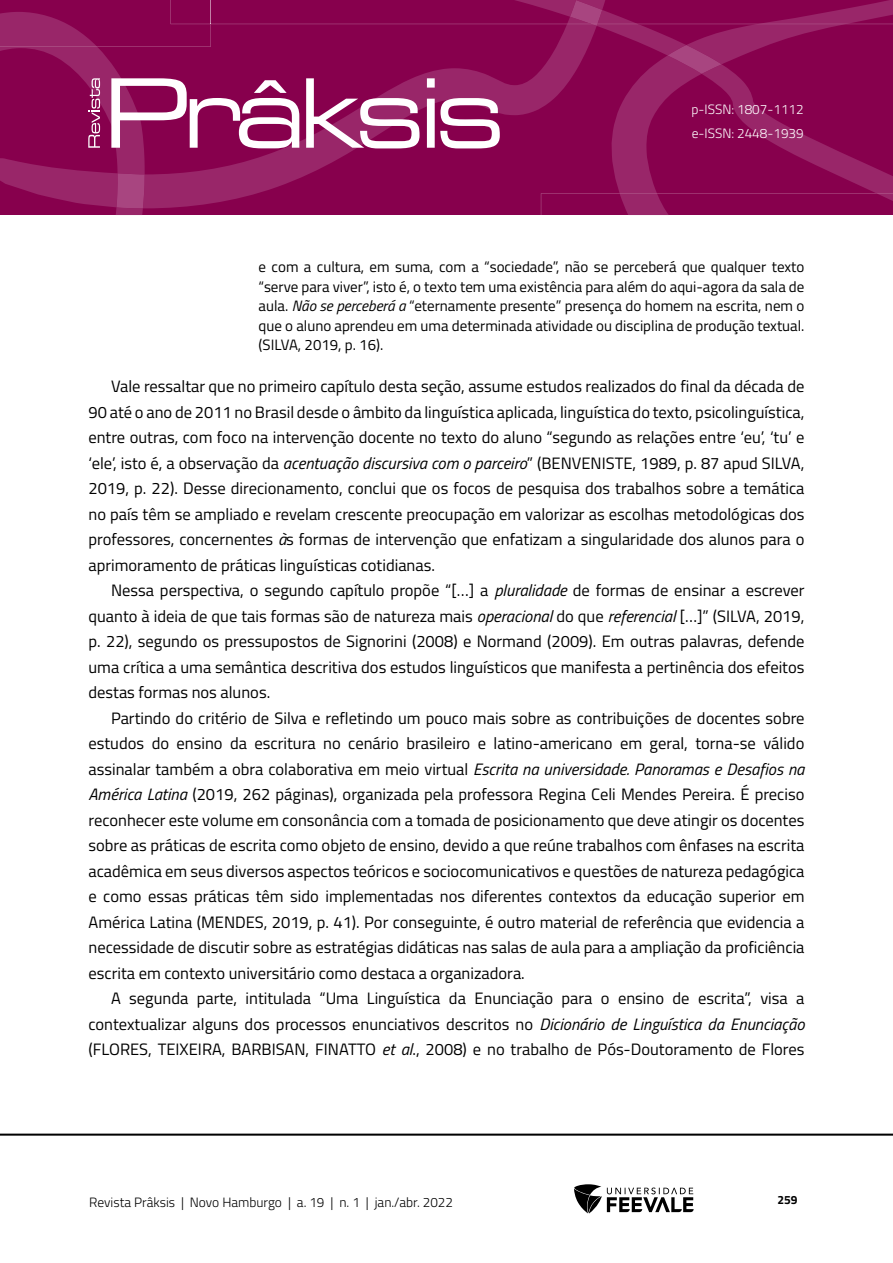
<style>
.page{position:relative;width:893px;height:1263px;background:#fff}
.page>*{position:absolute;margin:0;border:0;box-sizing:border-box;transform-origin:0 0}
.Corpo_de_texto{font:16.5px/25.5px "Titillium Web";color:#000;text-align:justify}
.Citação{font:15px/19.5px "Titillium Web";color:#000;text-align:justify}
.t1{font:300 13.5px "Titillium Web";color:#000}
.t2{font:300 13.5px/24px "Titillium Web";color:#fff}
.t3{font:700 12px "Titillium Web";color:#000}
.s1{font-style:italic}
</style>
<div class="page">
<hr style="left:0;top:1133px;width:893px;height:3px;background:#000">
<svg style="left:574px;top:1184px;width:120px;height:29px"></svg>
<svg style="left:0;top:0;width:893px;height:215px;background:#8f1259"></svg>
<p class="t2" style="left:691px;top:97px;width:114px">p-ISSN: 1807-1112 e-ISSN: 2448-1939</p>
<p class="Citação" style="left:259px;top:256px;width:547px">e com a cultura, em suma, com a “sociedade”, não se perceberá que qualquer texto “serve para viver”, isto é, o texto tem uma existência para além do aqui-agora da sala de aula. <span class="s1">Não se perceberá a</span> “eternamente presente” presença do homem na escrita, nem o que o aluno aprendeu em uma determinada atividade ou disciplina de produção textual. (SILVA, 2019, p. 16).</p>
<p class="Corpo_de_texto" style="left:88px;top:373px;width:718px;text-indent:22px">Vale ressaltar que no primeiro capítulo desta seção, assume estudos realizados do final da década de 90 até o ano de 2011 no Brasil desde o âmbito da linguística aplicada, linguística do texto, psicolinguística, entre outras, com foco na intervenção docente no texto do aluno “segundo as relações entre ‘eu’, ‘tu’ e ‘ele’, isto é, a observação da <span class="s1">acentuação discursiva com o parceiro</span>” (BENVENISTE, 1989, p. 87 apud SILVA, 2019, p. 22). Desse direcionamento, conclui que os focos de pesquisa dos trabalhos sobre a temática no país têm se ampliado e revelam crescente preocupação em valorizar as escolhas metodológicas dos professores, concernentes <span class="s1">à</span>s formas de intervenção que enfatizam a singularidade dos alunos para o aprimoramento de práticas linguísticas cotidianas.</p>
<p class="Corpo_de_texto" style="left:88px;top:577px;width:717px;text-indent:23px">Nessa perspectiva, o segundo capítulo propõe “[…] a <span class="s1">pluralidade</span> de formas de ensinar a escrever quanto à ideia de que tais formas são de natureza mais <span class="s1">operacional</span> do que <span class="s1">referencial</span> […]” (SILVA, 2019, p. 22), segundo os pressupostos de Signorini (2008) e Normand (2009). Em outras palavras, defende uma crítica a uma semântica descritiva dos estudos linguísticos que manifesta a pertinência dos efeitos destas formas nos alunos.</p>
<p class="Corpo_de_texto" style="left:88px;top:704px;width:718px;text-indent:22px">Partindo do critério de Silva e refletindo um pouco mais sobre as contribuições de docentes sobre estudos do ensino da escritura no cenário brasileiro e latino-americano em geral, torna-se válido assinalar também a obra colaborativa em meio virtual <span class="s1">Escrita na universidade. Panoramas e Desafios na América Latina</span> (2019, 262 páginas), organizada pela professora Regina Celi Mendes Pereira. É preciso reconhecer este volume em consonância com a tomada de posicionamento que deve atingir os docentes sobre as práticas de escrita como objeto de ensino, devido a que reúne trabalhos com ênfases na escrita acadêmica em seus diversos aspectos teóricos e sociocomunicativos e questões de natureza pedagógica e como essas práticas têm sido implementadas nos diferentes contextos da educação superior em América Latina (MENDES, 2019, p. 41). Por conseguinte, é outro material de referência que evidencia a necessidade de discutir sobre as estratégias didáticas nas salas de aula para a ampliação da proficiência escrita em contexto universitário como destaca a organizadora.</p>
<p class="Corpo_de_texto" style="left:88px;top:985px;width:717px;text-indent:22px">A segunda parte, intitulada “Uma Linguística da Enunciação para o ensino de escrita”, visa a contextualizar alguns dos processos enunciativos descritos no <span class="s1">Dicionário de Linguística da Enunciação </span>(FLORES, TEIXEIRA, BARBISAN, FINATTO <span class="s1">et al</span>., 2008) e no trabalho de Pós-Doutoramento de Flores</p>
<p class="t1" style="left:89px;top:1192px;width:365px">Revista Prâksis | Novo Hamburgo | a. 19 | n. 1 | jan./abr. 2022</p>
<p class="t3" style="left:777px;top:1190px;width:22px">259</p>
</div>
